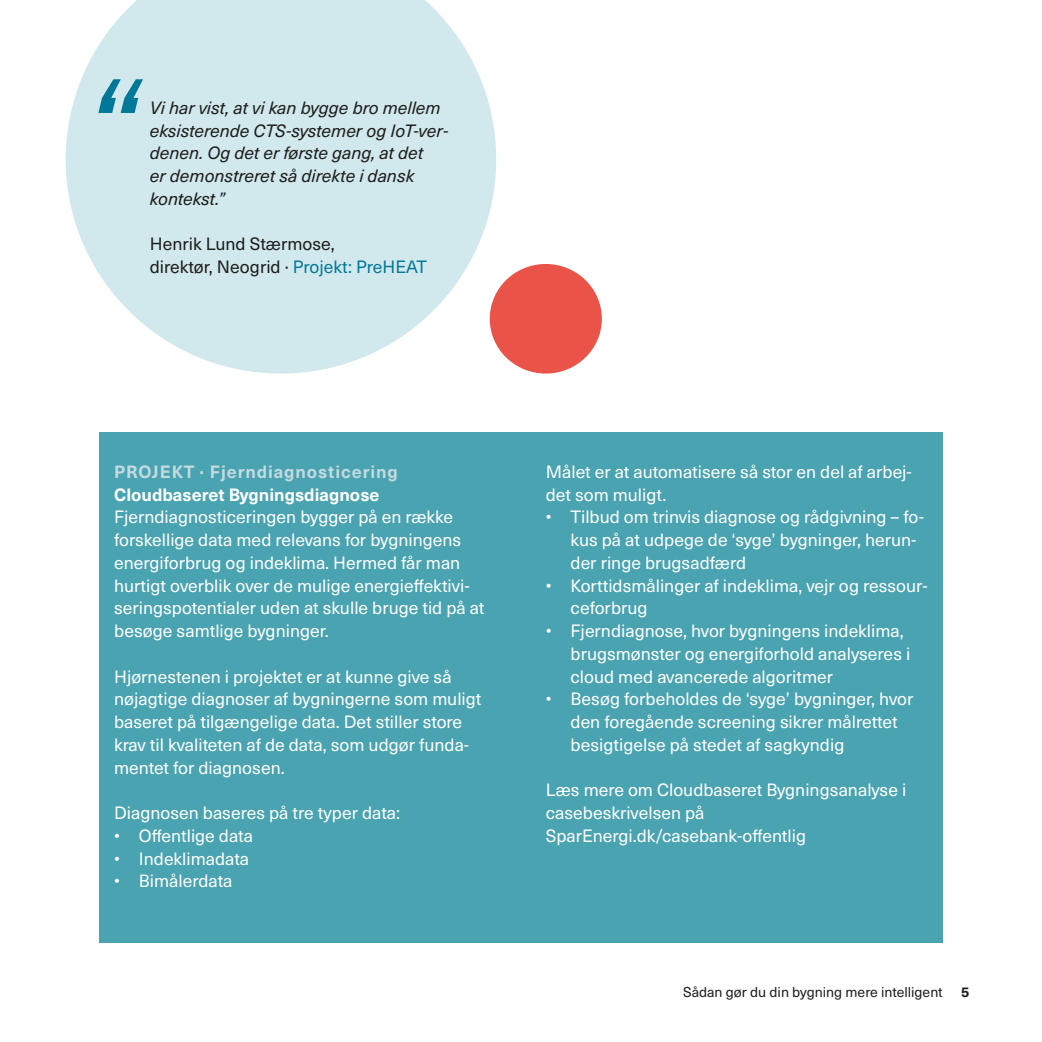
<style>
.page{position:relative;width:1042px;height:1042px;background:#fff}
.page>*{position:absolute;margin:0;border:0;box-sizing:border-box;transform-origin:0 0}
.Brødtekst{font:italic 139.3px "Neue Haas Unica Pro";color:#027898}
.Brødtekst-2{font:17.5px/22.8px "Neue Haas Unica Pro";color:#fff}
.Citat{font:italic 17.5px/22.8px "Neue Haas Unica Pro";color:#1d1d1b}
.Brødtekst-3{font:17.5px "Neue Haas Unica Pro";color:#1d1d1b}
.Brødtekst-4{font:700 17.5px "Neue Haas Unica Pro";letter-spacing:.05em;color:#c3dae0}
.Brødtekst-5{font:700 17.5px "Neue Haas Unica Pro";color:#fff}
.t1{font:14px "Neue Haas Unica Pro";color:#1d1d1b}
.t2{font:700 14px "Neue Haas Unica Pro";color:#1d1d1b}
.s1{color:#027898}
</style>
<div class="page">
<svg style="left:66px;top:0;width:430px;height:373px;fill:#d1e8ed"></svg>
<div style="left:490px;top:264px;width:112px;height:109px;background:#ea5348;border-radius:50%"></div>
<div style="left:99px;top:432px;width:844px;height:511px;background:#49a3b1"></div>
<p class="Brødtekst" style="left:81px;top:46px;width:57px">“</p>
<p class="Citat" style="left:150px;top:96px;width:300px">Vi har vist, at vi kan bygge bro mellem eksisterende CTS-systemer og IoT-ver&shy;denen. Og det er første gang, at det<br>er demonstreret så direkte i dansk kontekst.”</p>
<p class="Brødtekst-3" style="left:150px;top:234px;width:186px">Henrik Lund Stærmose,</p>
<p class="Brødtekst-3" style="left:150px;top:256px;width:279px">direktør, Neogrid · <span class="s1">Projekt: PreHEAT</span></p>
<p class="Brødtekst-4" style="left:114px;top:461px;width:285px">PROJEKT · Fjerndiagnosticering</p>
<p class="Brødtekst-5" style="left:114px;top:484px;width:267px">Cloudbaseret Bygningsdiagnose</p>
<p class="Brødtekst-2" style="left:114px;top:506px;width:372px">Fjerndiagnosticeringen bygger på en række forskellige data med relevans for bygningens energiforbrug og indeklima. Hermed får man hurtigt overblik over de mulige energieffektivi&shy;seringspotentialer uden at skulle bruge tid på at besøge samtlige bygninger.</p>
<p class="Brødtekst-2" style="left:114px;top:665px;width:369px">Hjørnestenen i projektet er at kunne give så nøjagtige diagnoser af bygningerne som muligt baseret på tilgængelige data. Det stiller store krav til kvaliteten af de data, som udgør funda&shy;mentet for diagnosen.</p>
<p class="Brødtekst-2" style="left:114px;top:802px;width:287px">Diagnosen baseres på tre typer data:</p>
<p class="Brødtekst-2" style="left:114px;top:824px;width:140px">• Offentlige data</p>
<p class="Brødtekst-2" style="left:114px;top:847px;width:137px">• Indeklimadata</p>
<p class="Brødtekst-2" style="left:114px;top:870px;width:120px">• Bimålerdata</p>
<p class="Brødtekst-2" style="left:546px;top:460px;width:368px">Målet er at automatisere så stor en del af arbej&shy;det som muligt.</p>
<p class="Brødtekst-2" style="left:570px;top:506px;width:355px;text-indent:-25px">• Tilbud om trinvis diagnose og rådgivning – fo&shy;kus på at udpege de ‘syge’ bygninger, herun&shy;der ringe brugsadfærd</p>
<p class="Brødtekst-2" style="left:570px;top:574px;width:359px;text-indent:-25px">• Korttidsmålinger af indeklima, vejr og ressour&shy;ceforbrug</p>
<p class="Brødtekst-2" style="left:570px;top:620px;width:341px;text-indent:-25px">• Fjerndiagnose, hvor bygningens indeklima, brugsmønster og energiforhold analyseres i cloud med avancerede algoritmer</p>
<p class="Brødtekst-2" style="left:570px;top:688px;width:344px;text-indent:-25px">• Besøg forbeholdes de ‘syge’ bygninger, hvor den foregående screening sikrer målrettet besigtigelse på stedet af sagkyndig</p>
<p class="Brødtekst-2" style="left:546px;top:779px;width:362px">Læs mere om Cloudbaseret Bygningsanalyse i casebeskrivelsen på<br>SparEnergi.dk/casebank-offentlig</p>
<p class="t1" style="left:683px;top:983px;width:261px">Sådan gør du din bygning mere intelligent</p>
<p class="t2" style="left:961px;top:983px;width:10px">5</p>
</div>
